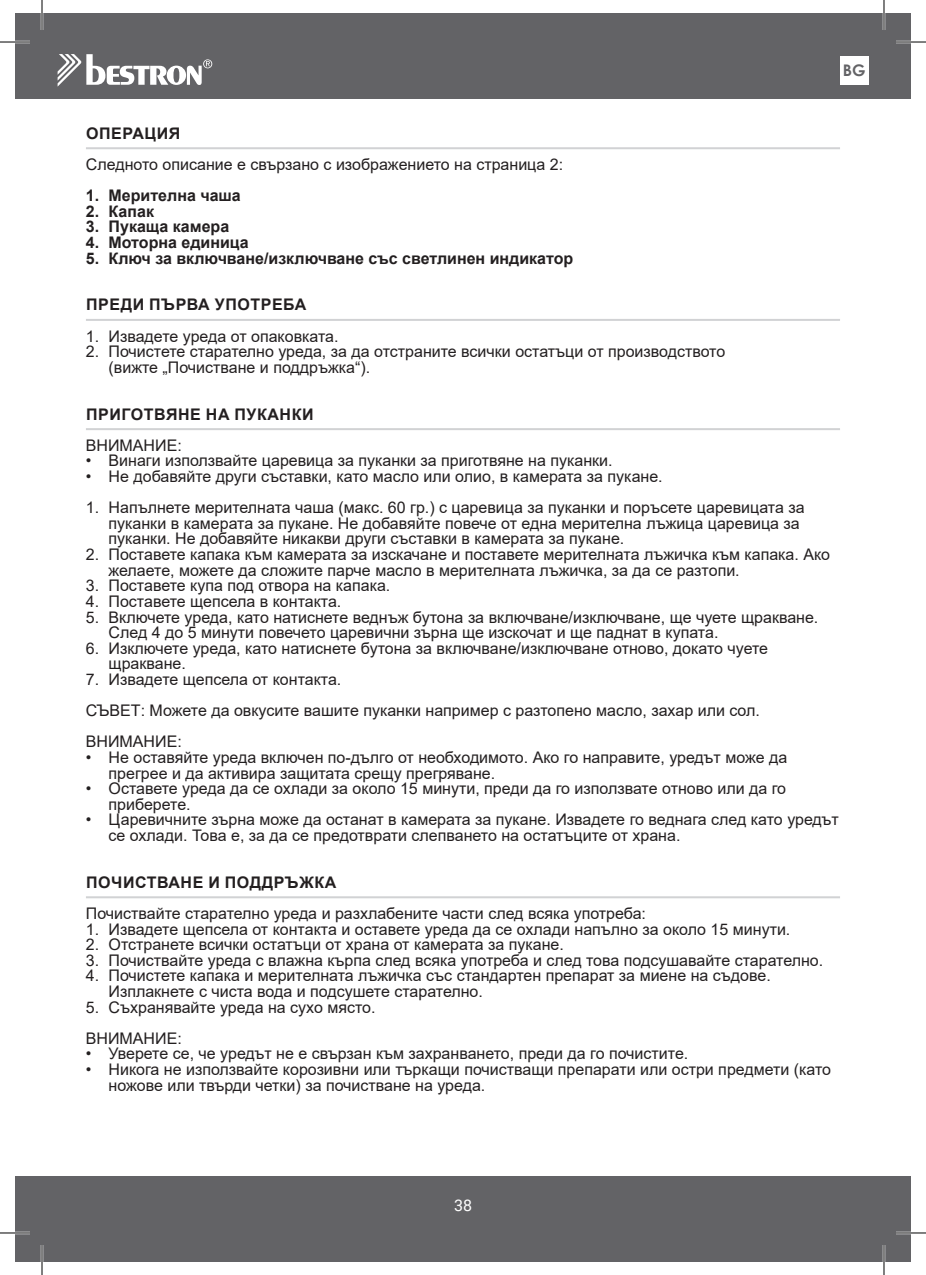
<style>
.page{position:relative;width:926px;height:1275px;background:#fff}
.page>*{position:absolute;margin:0;border:0;box-sizing:border-box;transform-origin:0 0}
.t1{font:16px/15.6px "Arial";color:#231f20}
.t2{font:700 16px "Arial";color:#231f20}
.t3{font:700 16px "Arial";letter-spacing:.035em;color:#231f20}
.t4{font:700 16px "Century Gothic";color:#636366}
.t5{font:16px "Roboto";color:#fff}
</style>
<div class="page">
<div style="left:15px;top:14px;width:896px;height:85px;background:#636366"></div>
<div style="left:15px;top:1176px;width:896px;height:85px;background:#636366"></div>
<svg style="left:58px;top:54px;width:154px;height:32px"></svg>
<div style="left:840px;top:56px;width:28px;height:29px;background:#fff"></div>
<hr style="left:86px;top:147px;width:754px;height:2px;background:#d1d2d4">
<hr style="left:86px;top:319px;width:754px;height:2px;background:#d1d2d4">
<hr style="left:86px;top:428px;width:754px;height:2px;background:#d1d2d4">
<hr style="left:86px;top:896px;width:754px;height:2px;background:#d1d2d4">
<hr style="left:0;top:41px;width:30px;height:2px;background:#fff">
<hr style="left:896px;top:41px;width:30px;height:2px;background:#fff">
<hr style="left:0;top:1231px;width:30px;height:3px;background:#fff">
<hr style="left:896px;top:1231px;width:30px;height:3px;background:#fff">
<hr style="left:41px;top:0;width:2px;height:30px;background:#fff">
<hr style="left:41px;top:1245px;width:2px;height:30px;background:#fff">
<hr style="left:883px;top:0;width:2px;height:30px;background:#fff">
<hr style="left:883px;top:1245px;width:2px;height:30px;background:#fff">
<hr style="left:0;top:42px;width:30px;height:1px;background:#000">
<hr style="left:896px;top:42px;width:30px;height:1px;background:#000">
<hr style="left:0;top:1232px;width:30px;height:1px;background:#000">
<hr style="left:896px;top:1232px;width:30px;height:1px;background:#000">
<hr style="left:42px;top:0;width:1px;height:30px;background:#000">
<hr style="left:42px;top:1245px;width:1px;height:30px;background:#000">
<hr style="left:884px;top:0;width:1px;height:30px;background:#000">
<hr style="left:884px;top:1245px;width:1px;height:30px;background:#000">
<p class="t4" style="left:843px;top:58px;width:24px">BG</p>
<p class="t3" style="left:86px;top:122px;width:96px">ОПЕРАЦИЯ</p>
<p class="t1" style="left:86px;top:156px;width:479px">Следното описание е свързано с изображението на страница 2:</p>
<p class="t2" style="left:86px;top:184px;width:156px">1. Мерителна чаша</p>
<p class="t2" style="left:86px;top:200px;width:70px">2. Капак</p>
<p class="t2" style="left:86px;top:215px;width:145px">3. Пукаща камера</p>
<p class="t2" style="left:86px;top:231px;width:164px">4. Моторна единица</p>
<p class="t2" style="left:86px;top:247px;width:489px">5. Ключ за включване/изключване със светлинен индикатор</p>
<p class="t3" style="left:86px;top:293px;width:222px">ПРЕДИ ПЪРВА УПОТРЕБА</p>
<p class="t1" style="left:86px;top:328px;width:254px">1. Извадете уреда от опаковката.</p>
<p class="t1" style="left:109px;top:344px;width:618px;text-indent:-23px">2. Почистете старателно уреда, за да отстраните всички остатъци от производството (вижте „Почистване и поддръжка“).</p>
<p class="t3" style="left:86px;top:403px;width:229px">ПРИГОТВЯНЕ НА ПУКАНКИ</p>
<p class="t1" style="left:86px;top:437px;width:97px">ВНИМАНИЕ:</p>
<p class="t1" style="left:86px;top:453px;width:528px">• Винаги използвайте царевица за пуканки за приготвяне на пуканки.</p>
<p class="t1" style="left:86px;top:468px;width:578px">• Не добавяйте други съставки, като масло или олио, в камерата за пукане.</p>
<p class="t1" style="left:109px;top:500px;width:698px;text-indent:-23px">1. Напълнете мерителната чаша (макс. 60 гр.) с царевица за пуканки и поръсете царевицата за пуканки в камерата за пукане. Не добавяйте повече от една мерителна лъжица царевица за пуканки. Не добавяйте никакви други съставки в камерата за пукане.</p>
<p class="t1" style="left:109px;top:546px;width:723px;text-indent:-23px">2. Поставете капака към камерата за изскачане и поставете мерителната лъжичка към капака. Ако желаете, можете да сложите парче масло в мерителната лъжичка, за да се разтопи.</p>
<p class="t1" style="left:86px;top:578px;width:306px">3. Поставете купа под отвора на капака.</p>
<p class="t1" style="left:86px;top:593px;width:257px">4. Поставете щепсела в контакта.</p>
<p class="t1" style="left:109px;top:609px;width:711px;text-indent:-23px">5. Включете уреда, като натиснете веднъж бутона за включване/изключване, ще чуете щракване.<br>След 4 до 5 минути повечето царевични зърна ще изскочат и ще паднат в купата.</p>
<p class="t1" style="left:109px;top:640px;width:661px;text-indent:-23px">6. Изключете уреда, като натиснете бутона за включване/изключване отново, докато чуете щракване.</p>
<p class="t1" style="left:86px;top:663px;width:675px;line-height:31.2px">7. Извадете щепсела от контакта.<br>СЪВЕТ: Можете да овкусите вашите пуканки например с разтопено масло, захар или сол.<br>ВНИМАНИЕ:</p>
<p class="t1" style="left:109px;top:749px;width:680px;text-indent:-23px">• Не оставяйте уреда включен по-дълго от необходимото. Ако го направите, уредът може да прегрее и да активира защитата срещу прегряване.</p>
<p class="t1" style="left:109px;top:780px;width:679px;text-indent:-23px">• Оставете уреда да се охлади за около 15 минути, преди да го използвате отново или да го приберете.</p>
<p class="t1" style="left:109px;top:812px;width:732px;text-indent:-23px">• Царевичните зърна може да останат в камерата за пукане. Извадете го веднага след като уредът се охлади. Това е, за да се предотврати слепването на остатъците от храна.</p>
<p class="t3" style="left:86px;top:871px;width:252px">ПОЧИСТВАНЕ И ПОДДРЪЖКА</p>
<p class="t1" style="left:86px;top:905px;width:562px">Почиствайте старателно уреда и разхлабените части след всяка употреба:</p>
<p class="t1" style="left:86px;top:921px;width:706px">1. Извадете щепсела от контакта и оставете уреда да се охлади напълно за около 15 минути.</p>
<p class="t1" style="left:86px;top:936px;width:480px">2. Отстранете всички остатъци от храна от камерата за пукане.</p>
<p class="t1" style="left:86px;top:952px;width:739px">3. Почиствайте уреда с влажна кърпа след всяка употреба и след това подсушавайте старателно.</p>
<p class="t1" style="left:109px;top:968px;width:664px;text-indent:-23px">4. Почистете капака и мерителната лъжичка със стандартен препарат за миене на съдове.<br>Изплакнете с чиста вода и подсушете старателно.</p>
<p class="t1" style="left:86px;top:991px;width:291px;line-height:31.2px">5. Съхранявайте уреда на сухо място.<br>ВНИМАНИЕ:</p>
<p class="t1" style="left:86px;top:1046px;width:604px">• Уверете се, че уредът не е свързан към захранването, преди да го почистите.</p>
<p class="t1" style="left:109px;top:1061px;width:724px;text-indent:-23px">• Никога не използвайте корозивни или търкащи почистващи препарати или остри предмети (като ножове или твърди четки) за почистване на уреда.</p>
<p class="t5" style="left:454px;top:1193px;width:19px">38</p>
</div>
